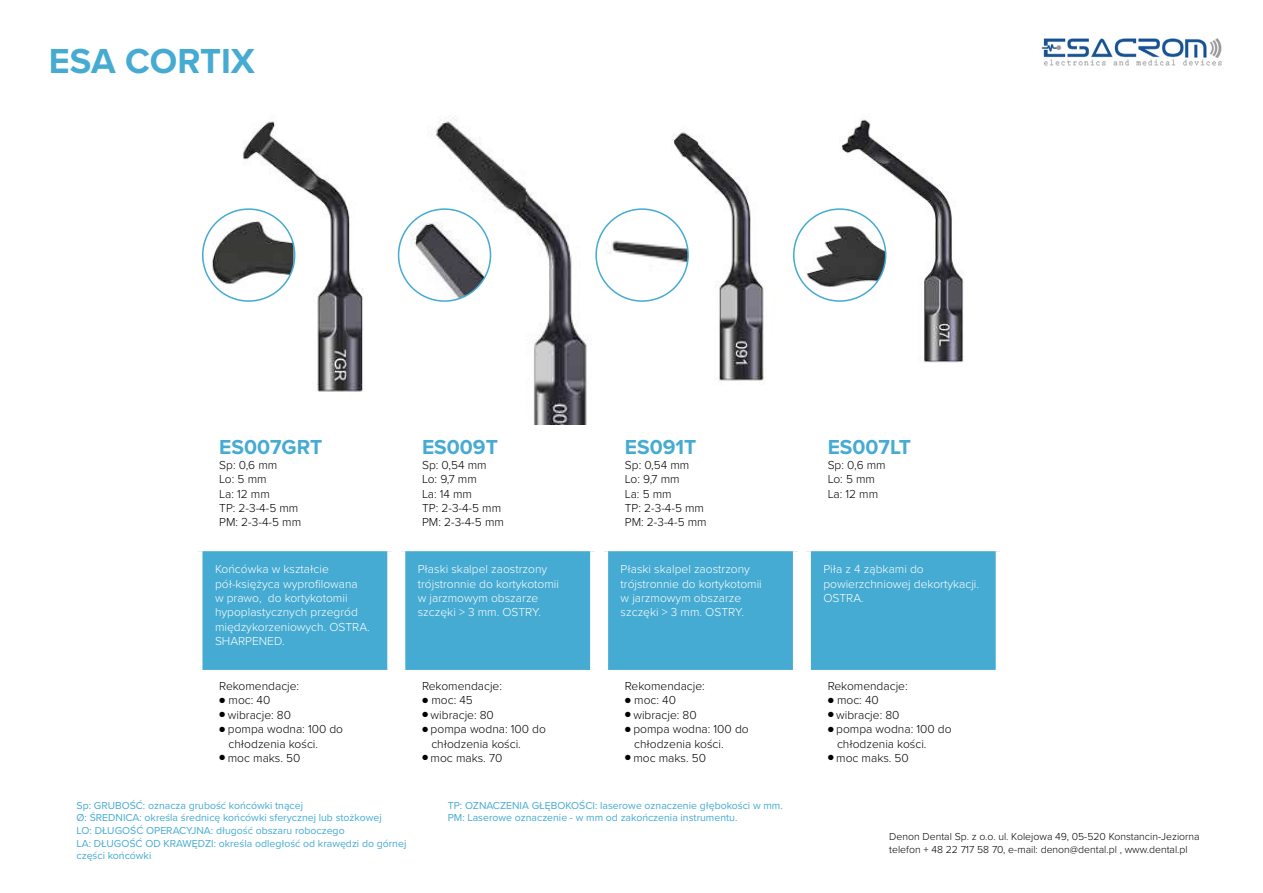
<style>
.page{position:relative;width:1263px;height:893px;background:#fff}
.page>*{position:absolute;margin:0;border:0;box-sizing:border-box;transform-origin:0 0}
.t1{font:700 36px "Proxima Nova";color:#46abd2}
.t2{font:700 21px "Proxima Nova";color:#46abd2}
.t3{font:300 12px "Proxima Nova";color:#000}
.t4{font:300 12px/14.4px "Proxima Nova";color:#fff}
.t5{font:10.5px/12.6px "Proxima Nova";color:#46abd2}
.t6{font:300 10.5px "Proxima Nova";color:#000}
.s1{font-size:9px}
</style>
<div class="page">
<img style="left:1041px;top:38px;width:181px;height:28px">
<div style="left:198px;top:547px;width:194px;height:127px;background:#46abd2"></div>
<div style="left:193px;top:551px;width:9px;height:119px;background:#fff"></div>
<div style="left:387px;top:551px;width:9px;height:119px;background:#fff"></div>
<div style="left:193px;top:542px;width:203px;height:9px;background:#fff"></div>
<div style="left:193px;top:670px;width:203px;height:9px;background:#fff"></div>
<img style="left:236px;top:121px;width:128px;height:271px">
<div style="left:401px;top:547px;width:194px;height:127px;background:#46abd2"></div>
<div style="left:396px;top:551px;width:9px;height:119px;background:#fff"></div>
<div style="left:590px;top:551px;width:9px;height:119px;background:#fff"></div>
<div style="left:396px;top:542px;width:203px;height:9px;background:#fff"></div>
<div style="left:396px;top:670px;width:203px;height:9px;background:#fff"></div>
<img style="left:424px;top:118px;width:175px;height:307px">
<div style="left:604px;top:547px;width:193px;height:127px;background:#46abd2"></div>
<div style="left:599px;top:551px;width:9px;height:119px;background:#fff"></div>
<div style="left:793px;top:551px;width:9px;height:119px;background:#fff"></div>
<div style="left:599px;top:542px;width:203px;height:9px;background:#fff"></div>
<div style="left:599px;top:670px;width:203px;height:9px;background:#fff"></div>
<img style="left:649px;top:132px;width:115px;height:249px">
<div style="left:806px;top:547px;width:194px;height:127px;background:#46abd2"></div>
<div style="left:802px;top:551px;width:9px;height:119px;background:#fff"></div>
<div style="left:996px;top:551px;width:9px;height:119px;background:#fff"></div>
<div style="left:802px;top:542px;width:203px;height:9px;background:#fff"></div>
<div style="left:802px;top:670px;width:203px;height:9px;background:#fff"></div>
<img style="left:840px;top:119px;width:124px;height:244px">
<img style="left:204px;top:210px;width:90px;height:90px">
<div style="left:202px;top:208px;width:93px;height:94px;border:2px solid #46abd2;border-radius:50%"></div>
<img style="left:401px;top:213px;width:87px;height:88px">
<div style="left:398px;top:208px;width:93px;height:94px;border:2px solid #46abd2;border-radius:50%"></div>
<div style="left:596px;top:209px;width:92px;height:92px;background:#fff;border-radius:50%"></div>
<img style="left:605px;top:226px;width:83px;height:75px">
<div style="left:595px;top:208px;width:94px;height:94px;border:2px solid #46abd2;border-radius:50%"></div>
<div style="left:794px;top:209px;width:92px;height:92px;background:#fff;border-radius:50%"></div>
<img style="left:802px;top:217px;width:84px;height:84px">
<div style="left:793px;top:208px;width:93px;height:94px;border:2px solid #46abd2;border-radius:50%"></div>
<p class="t1" style="left:49px;top:34px;width:208px">ESA CORTIX</p>
<p class="t2" style="left:219px;top:432px;width:104px">ES007GRT</p>
<p class="t3" style="left:219px;top:456px;width:60px">Sp: 0,6 mm</p>
<p class="t3" style="left:219px;top:470px;width:49px">Lo: 5 mm</p>
<p class="t3" style="left:219px;top:485px;width:52px">La: 12 mm</p>
<p class="t3" style="left:219px;top:499px;width:81px">TP: 2-3-4-5 mm</p>
<p class="t3" style="left:219px;top:513px;width:83px">PM: 2-3-4-5 mm</p>
<p class="t4" style="left:215px;top:561px;width:115px">Końcówka w kształcie</p>
<p class="t4" style="left:215px;top:576px;width:156px">pół-księżyca wyprofilowana<br>w prawo, do kortykotomii hypoplastycznych przegród międzykorzeniowych. OSTRA.<br>SHARPENED.</p>
<p class="t3" style="left:219px;top:677px;width:82px">Rekomendacje:</p>
<p class="t3" style="left:219px;top:691px;width:53px"><span class="s1">●</span> moc: 40</p>
<p class="t3" style="left:219px;top:706px;width:73px"><span class="s1">●</span> wibracje: 80</p>
<p class="t3" style="left:219px;top:720px;width:125px"><span class="s1">●</span> pompa wodna: 100 do</p>
<p class="t3" style="left:229px;top:735px;width:91px">chłodzenia kości.</p>
<p class="t3" style="left:219px;top:749px;width:83px"><span class="s1">●</span> moc maks. 50</p>
<p class="t2" style="left:422px;top:432px;width:77px">ES009T</p>
<p class="t3" style="left:422px;top:456px;width:66px">Sp: 0,54 mm</p>
<p class="t3" style="left:422px;top:470px;width:56px">Lo: 9,7 mm</p>
<p class="t3" style="left:422px;top:485px;width:52px">La: 14 mm</p>
<p class="t3" style="left:422px;top:499px;width:81px">TP: 2-3-4-5 mm</p>
<p class="t3" style="left:422px;top:513px;width:83px">PM: 2-3-4-5 mm</p>
<p class="t4" style="left:418px;top:561px;width:143px">Płaski skalpel zaostrzony trójstronnie do kortykotomii</p>
<p class="t4" style="left:418px;top:590px;width:122px">w jarzmowym obszarze</p>
<p class="t4" style="left:418px;top:604px;width:125px">szczęki &gt; 3 mm. OSTRY.</p>
<p class="t3" style="left:422px;top:677px;width:82px">Rekomendacje:</p>
<p class="t3" style="left:422px;top:691px;width:52px"><span class="s1">●</span> moc: 45</p>
<p class="t3" style="left:422px;top:706px;width:73px"><span class="s1">●</span> wibracje: 80</p>
<p class="t3" style="left:422px;top:720px;width:125px"><span class="s1">●</span> pompa wodna: 100 do</p>
<p class="t3" style="left:431px;top:735px;width:91px">chłodzenia kości.</p>
<p class="t3" style="left:422px;top:749px;width:82px"><span class="s1">●</span> moc maks. 70</p>
<p class="t2" style="left:625px;top:432px;width:73px">ES091T</p>
<p class="t3" style="left:625px;top:456px;width:66px">Sp: 0,54 mm</p>
<p class="t3" style="left:625px;top:470px;width:56px">Lo: 9,7 mm</p>
<p class="t3" style="left:625px;top:485px;width:48px">La: 5 mm</p>
<p class="t3" style="left:625px;top:499px;width:81px">TP: 2-3-4-5 mm</p>
<p class="t3" style="left:625px;top:513px;width:83px">PM: 2-3-4-5 mm</p>
<p class="t4" style="left:621px;top:561px;width:143px">Płaski skalpel zaostrzony trójstronnie do kortykotomii</p>
<p class="t4" style="left:621px;top:590px;width:122px">w jarzmowym obszarze</p>
<p class="t4" style="left:621px;top:604px;width:125px">szczęki &gt; 3 mm. OSTRY.</p>
<p class="t3" style="left:625px;top:677px;width:82px">Rekomendacje:</p>
<p class="t3" style="left:625px;top:691px;width:53px"><span class="s1">●</span> moc: 40</p>
<p class="t3" style="left:625px;top:706px;width:73px"><span class="s1">●</span> wibracje: 80</p>
<p class="t3" style="left:625px;top:720px;width:125px"><span class="s1">●</span> pompa wodna: 100 do</p>
<p class="t3" style="left:634px;top:735px;width:91px">chłodzenia kości.</p>
<p class="t3" style="left:625px;top:749px;width:83px"><span class="s1">●</span> moc maks. 50</p>
<p class="t5" style="left:77px;top:798px;width:228px">Sp: GRUBOŚĆ: oznacza grubość końcówki tnącej</p>
<p class="t5" style="left:77px;top:811px;width:307px">Ø: ŚREDNICA: określa średnicę końcówki sferycznej lub stożkowej</p>
<p class="t5" style="left:77px;top:824px;width:270px">LO: DŁUGOŚĆ OPERACYJNA: długość obszaru roboczego</p>
<p class="t5" style="left:77px;top:836px;width:331px">LA: DŁUGOŚĆ OD KRAWĘDZI: określa odległość od krawędzi do górnej części końcówki</p>
<p class="t5" style="left:448px;top:798px;width:337px">TP: OZNACZENIA GŁĘBOKOŚCI: laserowe oznaczenie głębokości w mm.</p>
<p class="t5" style="left:448px;top:811px;width:291px">PM: Laserowe oznaczenie - w mm od zakończenia instrumentu.</p>
<p class="t2" style="left:828px;top:432px;width:85px">ES007LT</p>
<p class="t3" style="left:828px;top:456px;width:60px">Sp: 0,6 mm</p>
<p class="t3" style="left:828px;top:470px;width:49px">Lo: 5 mm</p>
<p class="t3" style="left:828px;top:485px;width:52px">La: 12 mm</p>
<p class="t4" style="left:823px;top:561px;width:157px">Piła z 4 ząbkami do powierzchniowej dekortykacji.</p>
<p class="t4" style="left:823px;top:590px;width:42px">OSTRA.</p>
<p class="t3" style="left:828px;top:677px;width:82px">Rekomendacje:</p>
<p class="t3" style="left:828px;top:691px;width:53px"><span class="s1">●</span> moc: 40</p>
<p class="t3" style="left:828px;top:706px;width:73px"><span class="s1">●</span> wibracje: 80</p>
<p class="t3" style="left:828px;top:720px;width:125px"><span class="s1">●</span> pompa wodna: 100 do</p>
<p class="t3" style="left:837px;top:735px;width:91px">chłodzenia kości.</p>
<p class="t3" style="left:828px;top:749px;width:83px"><span class="s1">●</span> moc maks. 50</p>
<p class="t6" style="left:889px;top:829px;width:312px">Denon Dental Sp. z o.o. ul. Kolejowa 49, 05-520 Konstancin-Jeziorna</p>
<p class="t6" style="left:889px;top:841px;width:300px">telefon + 48 22 717 58 70, e-mail: denon@dental.pl , www.dental.pl</p>
</div>
